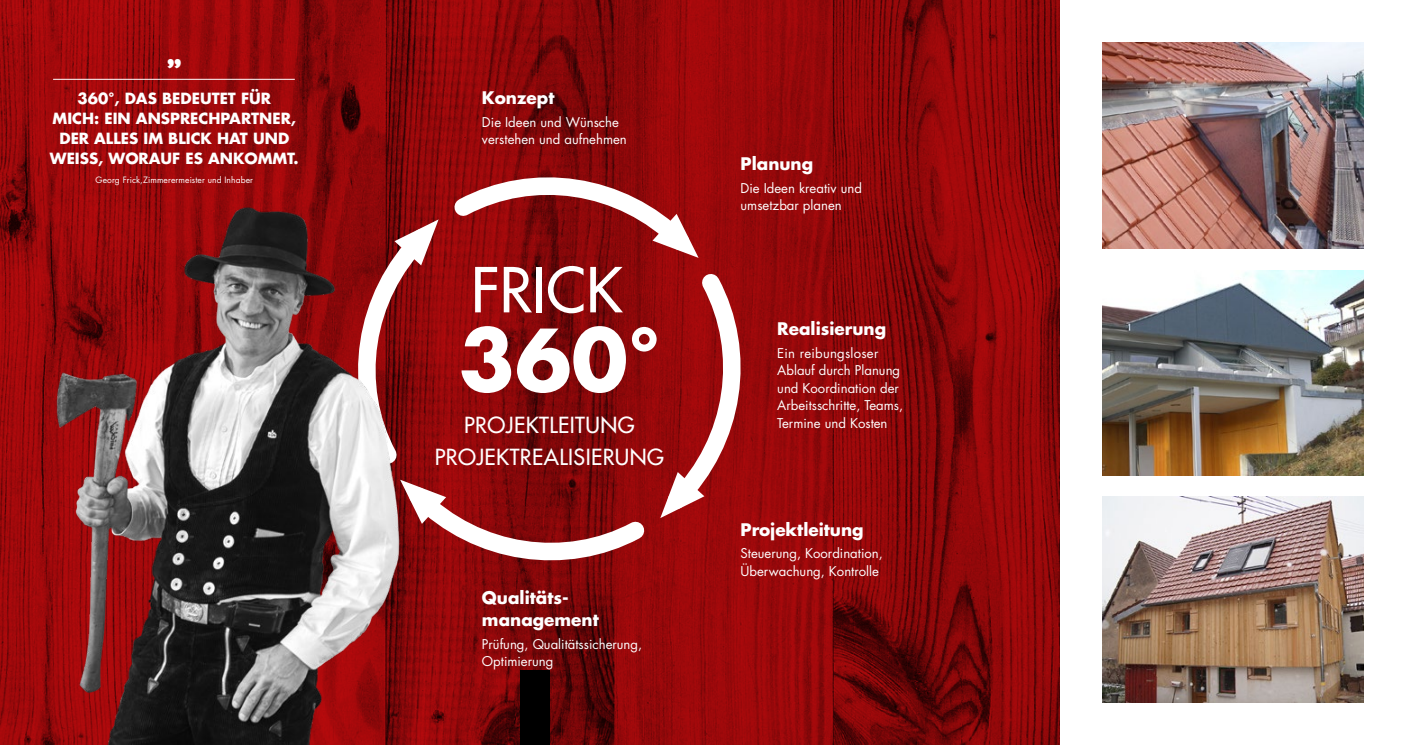
<style>
.page{position:relative;width:1407px;height:745px;background:#fff}
.page>*{position:absolute;margin:0;border:0;box-sizing:border-box;transform-origin:0 0}
.t1{font:700 82.12px "Futura LT";color:#fff}
.t2{font:60.25px "Futura LT";color:#fff}
.t3{font:28.5px "Meta Black LF";color:#fff}
.t4{font:21.62px/31.4px "Futura LT";letter-spacing:.02em;color:#fff;text-align:center}
.t5{font:700 16.88px/22.2px "Futura LT";color:#fff}
.t6{font:700 15px/20px "Futura LT";color:#fff;text-align:center}
.t7{font:13.12px/17.5px "Futura LT";color:#fff}
.t8{font:8.5px "Futura LT";letter-spacing:.01em;color:#fff}
</style>
<div class="page">
<img style="left:0;top:0;width:1059px;height:744px">
<img style="left:1102px;top:496px;width:262px;height:206px">
<img style="left:1102px;top:43px;width:262px;height:205px">
<img style="left:1102px;top:270px;width:262px;height:205px">
<svg style="left:351px;top:170px;width:396px;height:397px;background:#982223"></svg>
<hr style="left:53px;top:79px;width:242px;height:1px;background:#fff">
<img style="left:6px;top:202px;width:454px;height:542px">
<div style="left:520px;top:670px;width:29px;height:74px;background:#000"></div>
<h3 class="t3" style="left:167px;top:37px;width:16px">„</h3>
<p class="t6" style="left:50px;top:88px;width:250px">360°, DAS BEDEUTET FÜR<br>MICH: EIN ANSPRECHPARTNER,<br>DER ALLES IM BLICK HAT UND<br>WEISS, WORAUF ES ANKOMMT.</p>
<p class="t8" style="left:96px;top:174px;width:159px">Georg Frick,Zimmerermeister und Inhaber</p>
<p class="t5" style="left:482px;top:86px;width:74px">Konzept</p>
<p class="t7" style="left:482px;top:113px;width:146px">Die Ideen und Wünsche verstehen und aufnehmen</p>
<h2 class="t2" style="left:471px;top:251px;width:153px">FRICK</h2>
<h1 class="t1" style="left:459px;top:305px;width:203px">360°</h1>
<h3 class="t4" style="left:435px;top:409px;width:231px">PROJEKTLEITUNG<br>PROJEKTREALISIERUNG</h3>
<p class="t5" style="left:482px;top:586px;width:118px">Qualitäts&shy;management</p>
<p class="t7" style="left:482px;top:635px;width:162px">Prüfung, Qualitätssicherung,<br>Optimierung</p>
<p class="t5" style="left:740px;top:152px;width:74px">Planung</p>
<p class="t7" style="left:740px;top:179px;width:123px">Die Ideen kreativ und umsetzbar planen</p>
<p class="t5" style="left:777px;top:317px;width:110px">Realisierung</p>
<p class="t7" style="left:777px;top:344px;width:127px">Ein reibungsloser<br>Ablauf durch Planung und Koordination der<br>Arbeitsschritte, Teams,<br>Termine und Kosten</p>
<p class="t5" style="left:740px;top:518px;width:125px">Projektleitung</p>
<p class="t7" style="left:740px;top:544px;width:144px">Steuerung, Koordination,<br>Überwachung, Kontrolle</p>
</div>
